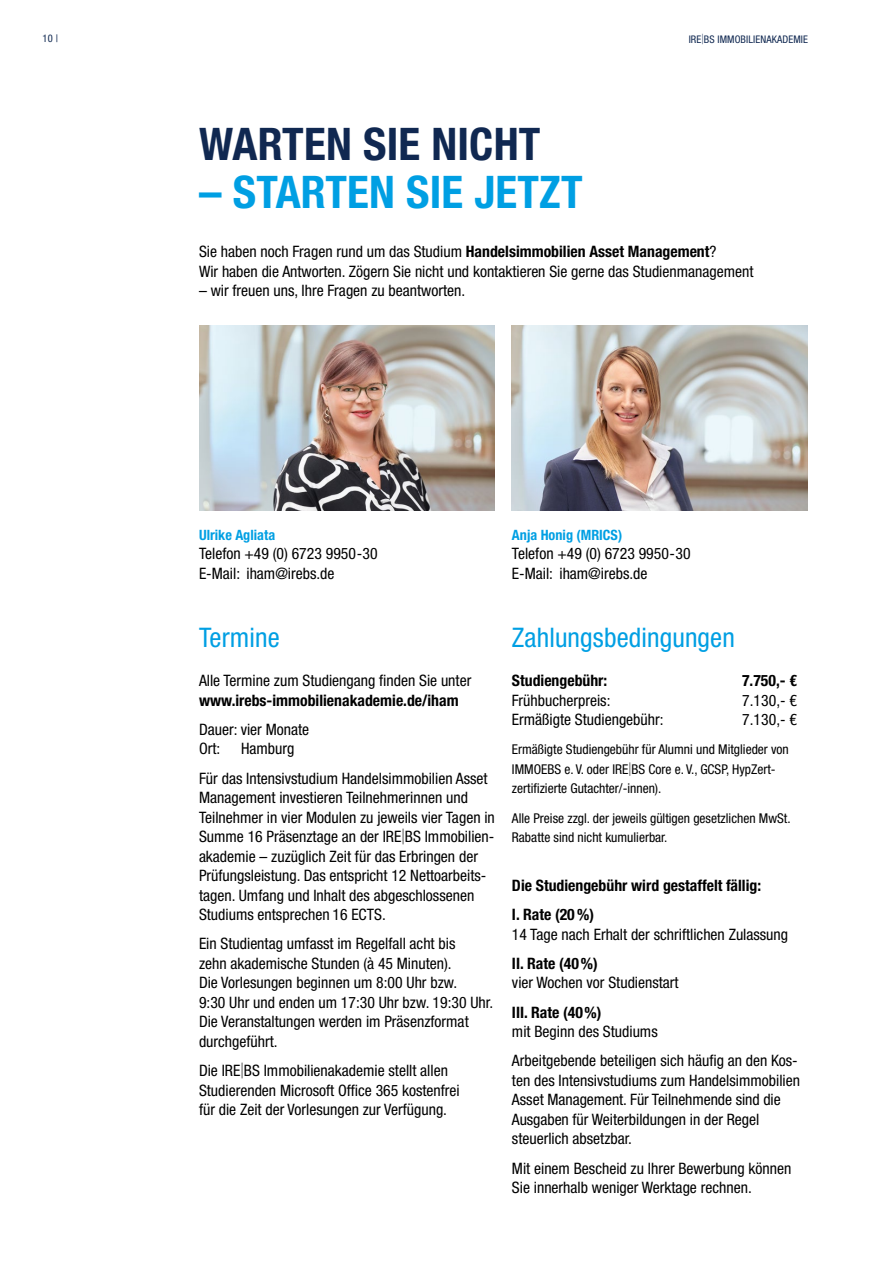
<style>
.page{position:relative;width:893px;height:1263px;background:#fff}
.page>*{position:absolute;margin:0;border:0;box-sizing:border-box;transform-origin:0 0}
.t1{font:700 condensed 45px "Helvetica Neue LT Pro";letter-spacing:.005em;color:#009fe3}
.t2{font:700 condensed 45px "Helvetica Neue LT Pro";letter-spacing:.005em;color:#102851}
.t3{font:condensed 27px "Helvetica Neue LT Pro";letter-spacing:.005em;color:#009fe3}
.t4{font:condensed 15.75px/19.5px "Helvetica Neue LT Pro";color:#000}
.t5{font:700 condensed 15.75px/29.2px "Helvetica Neue LT Pro";color:#000}
.t6{font:700 condensed 14.25px "Helvetica Neue LT Pro";color:#009fe3}
.t7{font:condensed 13.5px/19.5px "Helvetica Neue LT Pro";color:#000}
.t8{font:condensed 10.5px "Helvetica Neue LT Pro";letter-spacing:.01em;color:#102851}
.s1{font-weight:100;font-stretch:normal}
.s2{font-weight:700}
</style>
<div class="page">
<hr style="left:892px;top:43px;width:1px;height:1177px;background:#102851">
<img style="left:199px;top:325px;width:296px;height:185px">
<img style="left:512px;top:325px;width:296px;height:185px">
<p class="t8" style="left:43px;top:32px;width:17px">10 |</p>
<p class="t8" style="left:689px;top:33px;width:121px">IRE<span class="s1">|</span>BS IMMOBILIENAKADEMIE</p>
<h1 class="t2" style="left:199px;top:116px;width:343px">WARTEN SIE NICHT</h1>
<h1 class="t1" style="left:199px;top:165px;width:385px">– STARTEN SIE JETZT</h1>
<p class="t4" style="left:199px;top:242px;width:556px">Sie haben noch Fragen rund um das Studium <span class="s2">Handelsimmobilien Asset Management</span>?<br>Wir haben die Antworten. Zögern Sie nicht und kontaktieren Sie gerne das Studienmanagement</p>
<p class="t4" style="left:199px;top:281px;width:268px">– wir freuen uns, Ihre Fragen zu beantworten.</p>
<p class="t6" style="left:199px;top:526px;width:78px">Ulrike Agliata</p>
<p class="t4" style="left:199px;top:544px;width:180px">Telefon +49 (0) 6723 9950-30<br>E-Mail: iham@irebs.de</p>
<p class="t6" style="left:512px;top:526px;width:112px">Anja Honig (MRICS)</p>
<p class="t4" style="left:512px;top:544px;width:180px">Telefon +49 (0) 6723 9950-30<br>E-Mail: iham@irebs.de</p>
<h2 class="t3" style="left:199px;top:622px;width:82px">Termine</h2>
<p class="t4" style="left:199px;top:671px;width:274px">Alle Termine zum Studiengang finden Sie unter</p>
<p class="t5" style="left:199px;top:685px;width:261px">www.irebs-immobilienakademie.de/iham</p>
<p class="t4" style="left:199px;top:719px;width:112px">Dauer: vier Monate<br>Ort:</p>
<p class="t4" style="left:199px;top:734px;width:290px;line-height:29.2px;text-indent:42px">Hamburg<br>Für das Intensivstudium Handelsimmobilien Asset</p>
<p class="t4" style="left:199px;top:788px;width:297px">Management investieren Teilnehmerinnen und Teilnehmer in vier Modulen zu jeweils vier Tagen in Summe 16 Präsenztage an der IRE<span class="s1">|</span>BS Immobilien&shy;akademie – zuzüglich Zeit für das Erbringen der Prüfungsleistung. Das entspricht 12 Nettoarbeits&shy;tagen. Umfang und Inhalt des abgeschlossenen Studiums entsprechen 16 ECTS.</p>
<p class="t4" style="left:199px;top:934px;width:296px">Ein Studientag umfasst im Regelfall acht bis<br>zehn akademische Stunden (à 45 Minuten).<br>Die Vorlesungen beginnen um 8:00 Uhr bzw.<br>9:30 Uhr und enden um 17:30 Uhr bzw. 19:30 Uhr.<br>Die Veranstaltungen werden im Präsenzformat durchgeführt.</p>
<p class="t4" style="left:199px;top:1061px;width:262px">Die IRE<span class="s1">|</span>BS Immobilienakademie stellt allen<br>Studierenden Microsoft Office 365 kostenfrei für die Zeit der Vorlesungen zur Verfügung.</p>
<h2 class="t3" style="left:512px;top:622px;width:224px">Zahlungsbedingungen</h2>
<p class="t5" style="left:512px;top:666px;width:97px">Studiengebühr:</p>
<p class="t5" style="left:742px;top:666px;width:56px">7.750,- €</p>
<p class="t4" style="left:512px;top:690px;width:100px">Frühbucherpreis:</p>
<p class="t4" style="left:742px;top:690px;width:56px">7.130,- €</p>
<p class="t4" style="left:512px;top:710px;width:153px">Ermäßigte Studiengebühr:</p>
<p class="t4" style="left:742px;top:710px;width:56px">7.130,- €</p>
<p class="t7" style="left:512px;top:740px;width:278px">Ermäßigte Studiengebühr für Alumni und Mitglieder von<br>IMMOEBS e. V. oder IRE<span class="s1">|</span>BS Core e. V., GCSP, HypZert&shy;zertifizierte Gutachter/-innen).</p>
<p class="t7" style="left:512px;top:808px;width:280px">Alle Preise zzgl. der jeweils gültigen gesetzlichen MwSt.<br>Rabatte sind nicht kumulierbar.</p>
<p class="t5" style="left:512px;top:870px;width:251px">Die Studiengebühr wird gestaffelt fällig:<br>I. Rate (20 %)</p>
<p class="t4" style="left:512px;top:924px;width:278px">14 Tage nach Erhalt der schriftlichen Zulassung</p>
<p class="t5" style="left:512px;top:948px;width:87px">II. Rate (40 %)</p>
<p class="t4" style="left:512px;top:973px;width:168px">vier Wochen vor Studienstart</p>
<p class="t5" style="left:512px;top:997px;width:91px">III. Rate (40 %)</p>
<p class="t4" style="left:512px;top:1017px;width:287px;line-height:29.2px">mit Beginn des Studiums<br>Arbeitgebende beteiligen sich häufig an den Kos-</p>
<p class="t4" style="left:512px;top:1070px;width:290px">ten des Intensivstudiums zum Handelsimmobilien Asset Management. Für Teilnehmende sind die Ausgaben für Weiterbildungen in der Regel steuerlich absetzbar.</p>
<p class="t4" style="left:512px;top:1158px;width:281px">Mit einem Bescheid zu Ihrer Bewerbung können<br>Sie innerhalb weniger Werktage rechnen.</p>
</div>
